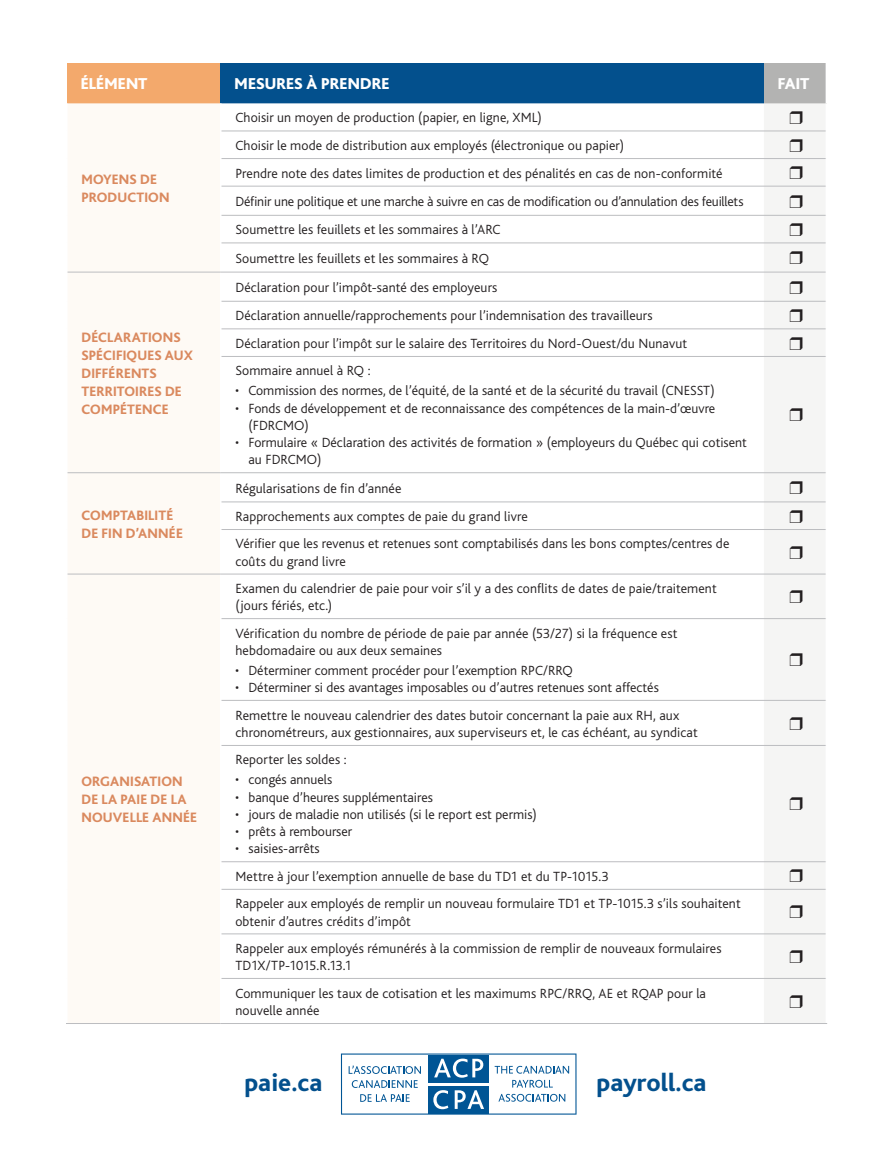
<style>
.page{position:relative;width:891px;height:1175px;background:#fff}
.page>*{position:absolute;margin:0;border:0;box-sizing:border-box;transform-origin:0 0}
.t1{font:800 25.8px "Bliss";color:#03508d}
.t2{font:800 16.5px "Bliss";letter-spacing:.005em;color:#fff}
.t3{font:800 14.25px/18px "Bliss";letter-spacing:.02em;color:#da895e}
.t4{font:300 13.95px/17.2px "Bliss";color:#231f20}
</style>
<div class="page">
<svg style="left:340px;top:1054px;width:237px;height:61px"></svg>
<svg style="left:341px;top:1053px;width:236px;height:61px"></svg>
<div style="left:67px;top:63px;width:154px;height:40px;background:#f3a96c"></div>
<div style="left:221px;top:63px;width:543px;height:40px;background:#03508d"></div>
<div style="left:764px;top:63px;width:62px;height:40px;background:#b3b3b2"></div>
<div style="left:68px;top:103px;width:152px;height:472px;background:#fefaf5"></div>
<svg style="left:222px;top:103px;width:542px;height:832px"></svg>
<div style="left:764px;top:103px;width:62px;height:920px;background:#f5f5f4"></div>
<hr style="left:222px;top:131px;width:542px;height:1px;background:#bcbdc0">
<hr style="left:764px;top:131px;width:62px;height:1px;background:#bcbdc0">
<hr style="left:222px;top:158px;width:542px;height:1px;background:#bcbdc0">
<hr style="left:764px;top:158px;width:62px;height:1px;background:#bcbdc0">
<hr style="left:222px;top:186px;width:542px;height:1px;background:#bcbdc0">
<hr style="left:764px;top:186px;width:62px;height:1px;background:#bcbdc0">
<hr style="left:222px;top:215px;width:542px;height:1px;background:#bcbdc0">
<hr style="left:764px;top:215px;width:62px;height:1px;background:#bcbdc0">
<hr style="left:222px;top:242px;width:542px;height:1px;background:#bcbdc0">
<hr style="left:764px;top:242px;width:62px;height:1px;background:#bcbdc0">
<hr style="left:68px;top:272px;width:153px;height:1px;background:#bcbdc0">
<hr style="left:221px;top:272px;width:543px;height:1px;background:#bcbdc0">
<hr style="left:764px;top:272px;width:62px;height:1px;background:#bcbdc0">
<hr style="left:222px;top:301px;width:542px;height:1px;background:#bcbdc0">
<hr style="left:764px;top:301px;width:62px;height:1px;background:#bcbdc0">
<hr style="left:222px;top:328px;width:542px;height:1px;background:#bcbdc0">
<hr style="left:764px;top:328px;width:62px;height:1px;background:#bcbdc0">
<hr style="left:222px;top:356px;width:542px;height:1px;background:#bcbdc0">
<hr style="left:764px;top:356px;width:62px;height:1px;background:#bcbdc0">
<hr style="left:68px;top:472px;width:153px;height:1px;background:#bcbdc0">
<hr style="left:221px;top:472px;width:543px;height:1px;background:#bcbdc0">
<hr style="left:764px;top:472px;width:62px;height:1px;background:#bcbdc0">
<hr style="left:222px;top:501px;width:542px;height:1px;background:#bcbdc0">
<hr style="left:764px;top:501px;width:62px;height:1px;background:#bcbdc0">
<hr style="left:222px;top:529px;width:542px;height:1px;background:#bcbdc0">
<hr style="left:764px;top:529px;width:62px;height:1px;background:#bcbdc0">
<hr style="left:68px;top:573px;width:153px;height:1px;background:#bcbdc0">
<hr style="left:221px;top:573px;width:543px;height:1px;background:#bcbdc0">
<hr style="left:764px;top:573px;width:62px;height:1px;background:#bcbdc0">
<hr style="left:222px;top:618px;width:542px;height:1px;background:#bcbdc0">
<hr style="left:764px;top:618px;width:62px;height:1px;background:#bcbdc0">
<hr style="left:222px;top:700px;width:542px;height:1px;background:#bcbdc0">
<hr style="left:764px;top:700px;width:62px;height:1px;background:#bcbdc0">
<hr style="left:222px;top:745px;width:542px;height:1px;background:#bcbdc0">
<hr style="left:764px;top:745px;width:62px;height:1px;background:#bcbdc0">
<hr style="left:222px;top:861px;width:542px;height:1px;background:#bcbdc0">
<hr style="left:764px;top:861px;width:62px;height:1px;background:#bcbdc0">
<hr style="left:222px;top:889px;width:542px;height:1px;background:#bcbdc0">
<hr style="left:764px;top:889px;width:62px;height:1px;background:#bcbdc0">
<hr style="left:222px;top:933px;width:542px;height:1px;background:#bcbdc0">
<hr style="left:764px;top:933px;width:62px;height:1px;background:#bcbdc0">
<hr style="left:222px;top:978px;width:542px;height:1px;background:#bcbdc0">
<hr style="left:764px;top:978px;width:62px;height:1px;background:#bcbdc0">
<hr style="left:66px;top:1023px;width:155px;height:1px;background:#bcbdc0">
<hr style="left:221px;top:1023px;width:543px;height:1px;background:#bcbdc0">
<hr style="left:764px;top:1023px;width:63px;height:1px;background:#bcbdc0">
<svg style="left:790px;top:111px;width:12px;height:13px"></svg>
<svg style="left:790px;top:139px;width:12px;height:13px"></svg>
<svg style="left:790px;top:166px;width:12px;height:13px"></svg>
<svg style="left:790px;top:195px;width:12px;height:12px"></svg>
<svg style="left:790px;top:223px;width:12px;height:13px"></svg>
<svg style="left:790px;top:252px;width:12px;height:12px"></svg>
<svg style="left:790px;top:281px;width:12px;height:12px"></svg>
<svg style="left:790px;top:309px;width:12px;height:13px"></svg>
<svg style="left:790px;top:337px;width:12px;height:12px"></svg>
<svg style="left:790px;top:409px;width:12px;height:12px"></svg>
<svg style="left:790px;top:481px;width:12px;height:13px"></svg>
<svg style="left:790px;top:510px;width:12px;height:12px"></svg>
<svg style="left:790px;top:546px;width:12px;height:12px"></svg>
<svg style="left:790px;top:590px;width:12px;height:13px"></svg>
<svg style="left:790px;top:653px;width:12px;height:13px"></svg>
<svg style="left:790px;top:717px;width:12px;height:12px"></svg>
<svg style="left:790px;top:797px;width:12px;height:13px"></svg>
<svg style="left:790px;top:869px;width:12px;height:13px"></svg>
<svg style="left:790px;top:905px;width:12px;height:13px"></svg>
<svg style="left:790px;top:950px;width:12px;height:13px"></svg>
<svg style="left:790px;top:995px;width:12px;height:12px"></svg>
<p class="t2" style="left:81px;top:75px;width:68px">ÉLÉMENT</p>
<p class="t2" style="left:235px;top:75px;width:156px">MESURES À PRENDRE</p>
<p class="t2" style="left:778px;top:75px;width:33px">FAIT</p>
<p class="t3" style="left:81px;top:171px;width:90px">MOYENS DE<br>PRODUCTION</p>
<p class="t3" style="left:81px;top:328px;width:113px">DÉCLARATIONS<br>SPÉCIFIQUES AUX<br>DIFFÉRENTS<br>TERRITOIRES DE<br>COMPÉTENCE</p>
<p class="t3" style="left:81px;top:506px;width:103px">COMPTABILITÉ<br>DE FIN D’ANNÉE</p>
<p class="t3" style="left:81px;top:773px;width:117px">ORGANISATION<br>DE LA PAIE DE LA<br>NOUVELLE ANNÉE</p>
<p class="t4" style="left:235px;top:109px;width:308px">Choisir un moyen de production (papier, en ligne, XML)</p>
<p class="t4" style="left:235px;top:137px;width:390px">Choisir le mode de distribution aux employés (électronique ou papier)</p>
<p class="t4" style="left:235px;top:165px;width:489px">Prendre note des dates limites de production et des pénalités en cas de non-conformité</p>
<p class="t4" style="left:235px;top:193px;width:510px">Définir une politique et une marche à suivre en cas de modification ou d’annulation des feuillets</p>
<p class="t4" style="left:235px;top:221px;width:267px">Soumettre les feuillets et les sommaires à l’ARC</p>
<p class="t4" style="left:235px;top:250px;width:255px">Soumettre les feuillets et les sommaires à RQ</p>
<p class="t4" style="left:235px;top:279px;width:264px">Déclaration pour l’impôt-santé des employeurs</p>
<p class="t4" style="left:235px;top:307px;width:419px">Déclaration annuelle/rapprochements pour l’indemnisation des travailleurs</p>
<p class="t4" style="left:235px;top:335px;width:453px">Déclaration pour l’impôt sur le salaire des Territoires du Nord-Ouest/du Nunavut</p>
<p class="t4" style="left:235px;top:362px;width:137px">Sommaire annuel à RQ :</p>
<p class="t4" style="left:235px;top:382px;width:481px">• Commission des normes, de l’équité, de la santé et de la sécurité du travail (CNESST)</p>
<p class="t4" style="left:249px;top:400px;width:468px;text-indent:-14px">• Fonds de développement et de reconnaissance des compétences de la main-d’œuvre (FDRCMO)</p>
<p class="t4" style="left:249px;top:434px;width:500px;text-indent:-14px">• Formulaire « Déclaration des activités de formation » (employeurs du Québec qui cotisent au FDRCMO)</p>
<p class="t4" style="left:235px;top:479px;width:168px">Régularisations de fin d’année</p>
<p class="t4" style="left:235px;top:508px;width:294px">Rapprochements aux comptes de paie du grand livre</p>
<p class="t4" style="left:235px;top:535px;width:496px">Vérifier que les revenus et retenues sont comptabilisés dans les bons comptes/centres de coûts du grand livre</p>
<p class="t4" style="left:235px;top:580px;width:483px">Examen du calendrier de paie pour voir s’il y a des conflits de dates de paie/traitement (jours fériés, etc.)</p>
<p class="t4" style="left:235px;top:624px;width:444px">Vérification du nombre de période de paie par année (53/27) si la fréquence est hebdomadaire ou aux deux semaines</p>
<p class="t4" style="left:235px;top:662px;width:339px">• Déterminer comment procéder pour l’exemption RPC/RRQ</p>
<p class="t4" style="left:235px;top:679px;width:425px">• Déterminer si des avantages imposables ou d’autres retenues sont affectés</p>
<p class="t4" style="left:235px;top:706px;width:464px">Remettre le nouveau calendrier des dates butoir concernant la paie aux RH, aux chronométreurs, aux gestionnaires, aux superviseurs et, le cas échéant, au syndicat</p>
<p class="t4" style="left:235px;top:751px;width:113px">Reporter les soldes :</p>
<p class="t4" style="left:235px;top:771px;width:99px">• congés annuels</p>
<p class="t4" style="left:235px;top:788px;width:199px">• banque d’heures supplémentaires</p>
<p class="t4" style="left:235px;top:806px;width:303px">• jours de maladie non utilisés (si le report est permis)</p>
<p class="t4" style="left:235px;top:823px;width:119px">• prêts à rembourser</p>
<p class="t4" style="left:235px;top:840px;width:86px">• saisies-arrêts</p>
<p class="t4" style="left:235px;top:868px;width:375px">Mettre à jour l’exemption annuelle de base du TD1 et du TP-1015.3</p>
<p class="t4" style="left:235px;top:895px;width:507px">Rappeler aux employés de remplir un nouveau formulaire TD1 et TP-1015.3 s’ils souhaitent obtenir d’autres crédits d’impôt</p>
<p class="t4" style="left:235px;top:940px;width:488px">Rappeler aux employés rémunérés à la commission de remplir de nouveaux formulaires<br>TD1X/TP-1015.R.13.1</p>
<p class="t4" style="left:235px;top:984px;width:472px">Communiquer les taux de cotisation et les maximums RPC/RRQ, AE et RQAP pour la nouvelle année</p>
<h1 class="t1" style="left:244px;top:1069px;width:79px">PAIE.CA</h1>
<h1 class="t1" style="left:597px;top:1069px;width:111px">PAYROLL.CA</h1>
</div>
